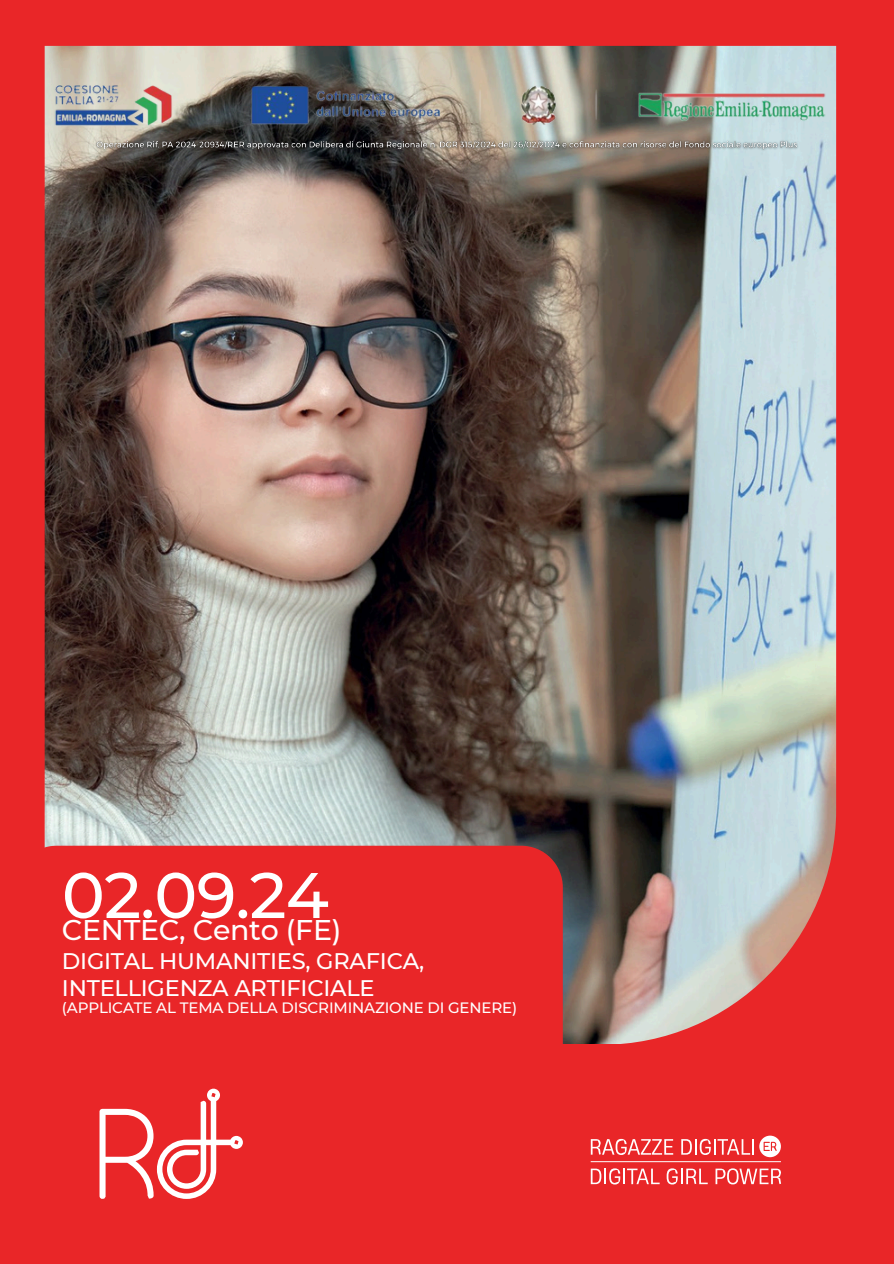
<style>
.page{position:relative;width:894px;height:1264px;background:#fff}
.page>*{position:absolute;margin:0;border:0;box-sizing:border-box;transform-origin:0 0}
.t1{font:500 64.2px "Montserrat";color:#fff}
.t2{font:500 28.5px "Montserrat";letter-spacing:-.01em;color:#fff}
.t3{font:500 22.5px/27px "Montserrat";letter-spacing:-.01em;color:#fff}
.t4{font:500 15px "Montserrat";letter-spacing:-.01em;color:#fff}
</style>
<div class="page">
<div style="left:0;top:0;width:893px;height:1263px;background:#e92628"></div>
<img style="left:45px;top:46px;width:790px;height:997px">
<svg style="left:99px;top:1088px;width:144px;height:110px"></svg>
<hr style="left:590px;top:1161px;width:190px;height:1px;background:#fff">
<svg style="left:590px;top:1138px;width:83px;height:16px"></svg>
<svg style="left:681px;top:1135px;width:99px;height:22px"></svg>
<svg style="left:590px;top:1168px;width:69px;height:16px"></svg>
<svg style="left:666px;top:1168px;width:41px;height:16px"></svg>
<svg style="left:715px;top:1168px;width:65px;height:16px"></svg>
<img style="left:45px;top:69px;width:791px;height:81px">
<svg style="left:44px;top:845px;width:518px;height:198px"></svg>
<img style="left:93px;top:136px;width:708px;height:18px">
<h1 class="t1" style="left:62px;top:855px;width:268px">02.09.24</h1>
<h2 class="t2" style="left:62px;top:912px;width:281px">CENTEC, Cento (FE)</h2>
<h2 class="t3" style="left:62px;top:947px;width:363px">DIGITAL HUMANITIES, GRAFICA,<br>INTELLIGENZA ARTIFICIALE</h2>
<h2 class="t4" style="left:62px;top:998px;width:456px">(APPLICATE AL TEMA DELLA DISCRIMINAZIONE DI GENERE)</h2>
</div>
